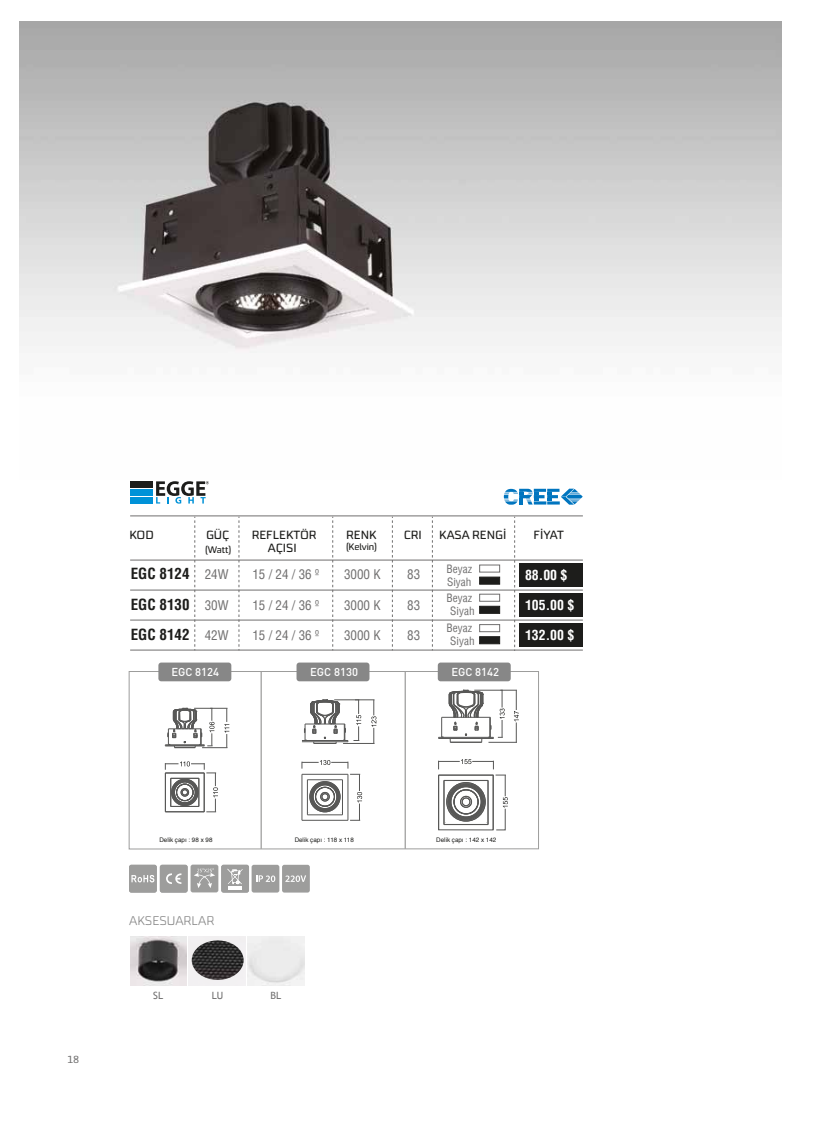
<style>
.page{position:relative;width:815px;height:1134px;background:#fff}
.page>*{position:absolute;margin:0;border:0;box-sizing:border-box;transform-origin:0 0}
.t1{font:700 condensed 15px "Helvetica";color:#1d1d1b}
.t2{font:700 condensed 13.75px "Helvetica";color:#fff}
.t3{font:500 condensed 13px "Helvetica";color:#706f6f}
.t4{font:300 12.5px "Taca Pro";color:#878787}
.t5{font:11.88px "Taca Pro";color:#1d1d1b}
.t6{font:500 condensed 11.25px/13.1px "Helvetica";color:#706f6f;text-align:center}
.t7{font:500 11.25px "DI Nbek";color:#fff}
.t8{font:10px "Trebuchet MS";color:#706f6f}
.t9{font:10px "Monda";color:#706f6f}
.t10{font:9.5px "Taca Pro";color:#1d1d1b}
.t11{font:6.25px "Helvetica";color:#1d1d1b}
.s1{font-weight:500;font-size:13px;color:#706f6f}
</style>
<div class="page">
<img style="left:20px;top:22px;width:762px;height:331px">
<div style="left:519px;top:563px;width:64px;height:24px;background:#1d1d1b"></div>
<div style="left:519px;top:593px;width:64px;height:24px;background:#1d1d1b"></div>
<div style="left:519px;top:623px;width:64px;height:24px;background:#1d1d1b"></div>
<hr style="left:130px;top:560px;width:453px;height:1px;background:#706f6f">
<hr style="left:130px;top:590px;width:453px;height:1px;background:#706f6f">
<hr style="left:130px;top:620px;width:453px;height:1px;background:#706f6f">
<hr style="left:130px;top:650px;width:453px;height:1px;background:#706f6f">
<svg style="left:194px;top:517px;width:1px;height:133px"></svg>
<svg style="left:239px;top:517px;width:1px;height:133px"></svg>
<svg style="left:332px;top:517px;width:1px;height:133px"></svg>
<svg style="left:392px;top:517px;width:1px;height:133px"></svg>
<svg style="left:432px;top:517px;width:1px;height:133px"></svg>
<svg style="left:514px;top:517px;width:1px;height:134px"></svg>
<div style="left:479px;top:565px;width:21px;height:7px;border:1px solid #706f6f"></div>
<div style="left:479px;top:577px;width:21px;height:8px;background:#1d1d1b;border:1px solid #1d1d1b"></div>
<div style="left:479px;top:594px;width:21px;height:8px;border:1px solid #706f6f"></div>
<div style="left:479px;top:606px;width:21px;height:8px;background:#1d1d1b;border:1px solid #1d1d1b"></div>
<div style="left:479px;top:624px;width:21px;height:8px;border:1px solid #706f6f"></div>
<div style="left:479px;top:636px;width:21px;height:8px;background:#1d1d1b;border:1px solid #1d1d1b"></div>
<hr style="left:130px;top:515px;width:453px;height:1px;background:#706f6f">
<svg style="left:504px;top:489px;width:79px;height:16px"></svg>
<div style="left:131px;top:481px;width:22px;height:7px;background:#1d1d1b"></div>
<div style="left:131px;top:497px;width:22px;height:7px;background:#0092d8"></div>
<div style="left:131px;top:489px;width:22px;height:7px;background:#0092d8"></div>
<svg style="left:156px;top:481px;width:53px;height:23px"></svg>
<div style="left:129px;top:671px;width:410px;height:178px;border:1px solid #9d9d9c"></div>
<div style="left:158px;top:662px;width:73px;height:19px;background:#878787;border-radius:3px"></div>
<div style="left:297px;top:662px;width:72px;height:19px;background:#878787;border-radius:3px"></div>
<div style="left:438px;top:662px;width:73px;height:19px;background:#878787;border-radius:3px"></div>
<hr style="left:405px;top:671px;width:1px;height:178px;background:#9d9d9c">
<hr style="left:261px;top:671px;width:1px;height:178px;background:#9d9d9c">
<div style="left:160px;top:865px;width:28px;height:27px;background:#9d9d9c;border-radius:2px"></div>
<svg style="left:166px;top:873px;width:15px;height:11px"></svg>
<div style="left:129px;top:865px;width:28px;height:27px;background:#9d9d9c;border-radius:2px"></div>
<svg style="left:131px;top:875px;width:23px;height:7px"></svg>
<div style="left:221px;top:865px;width:28px;height:27px;background:#9d9d9c;border-radius:2px"></div>
<hr style="left:228px;top:886px;width:14px;height:4px;background:#fff">
<svg style="left:227px;top:869px;width:16px;height:15px"></svg>
<div style="left:191px;top:865px;width:27px;height:27px;background:#9d9d9c;border-radius:2px"></div>
<svg style="left:194px;top:868px;width:21px;height:20px"></svg>
<div style="left:252px;top:865px;width:27px;height:27px;background:#9d9d9c;border-radius:2px"></div>
<svg style="left:256px;top:875px;width:19px;height:7px"></svg>
<div style="left:282px;top:865px;width:28px;height:27px;background:#9d9d9c;border-radius:2px"></div>
<svg style="left:285px;top:875px;width:21px;height:7px"></svg>
<svg style="left:165px;top:708px;width:64px;height:40px"></svg>
<svg style="left:165px;top:761px;width:53px;height:52px"></svg>
<div style="left:171px;top:779px;width:27px;height:27px;border:1px solid #575756;border-radius:50%"></div>
<hr style="left:302px;top:741px;width:46px;height:1px;background:#575756">
<hr style="left:302px;top:740px;width:46px;height:1px;background:#575756">
<hr style="left:343px;top:743px;width:31px;height:1px;background:#575756">
<hr style="left:334px;top:700px;width:40px;height:1px;background:#575756">
<svg style="left:371px;top:700px;width:5px;height:43px"></svg>
<svg style="left:304px;top:699px;width:57px;height:45px"></svg>
<svg style="left:302px;top:760px;width:60px;height:61px"></svg>
<div style="left:320px;top:792px;width:10px;height:9px;border:1px solid #575756;border-radius:50%"></div>
<div style="left:321px;top:792px;width:8px;height:9px;border:1px solid #575756;border-radius:50%"></div>
<div style="left:322px;top:793px;width:6px;height:7px;border:1px solid #575756;border-radius:50%"></div>
<div style="left:310px;top:781px;width:30px;height:31px;border:1px solid #575756;border-radius:50%"></div>
<svg style="left:438px;top:690px;width:81px;height:53px"></svg>
<svg style="left:438px;top:759px;width:56px;height:10px"></svg>
<svg style="left:438px;top:775px;width:70px;height:55px"></svg>
<div style="left:460px;top:796px;width:12px;height:11px;border:1px solid #575756;border-radius:50%"></div>
<div style="left:462px;top:798px;width:8px;height:8px;border:1px solid #575756;border-radius:50%"></div>
<div style="left:447px;top:782px;width:38px;height:39px;border:1px solid #575756;border-radius:50%"></div>
<img style="left:130px;top:936px;width:56px;height:49px">
<img style="left:189px;top:936px;width:56px;height:49px">
<img style="left:192px;top:940px;width:52px;height:40px">
<h3 class="t5" style="left:129px;top:528px;width:26px">KOD</h3>
<h3 class="t5" style="left:206px;top:528px;width:25px">GÜÇ</h3>
<h3 class="t5" style="left:252px;top:528px;width:66px">REFLEKTÖR</h3>
<h3 class="t5" style="left:346px;top:528px;width:32px">RENK</h3>
<h3 class="t5" style="left:404px;top:528px;width:20px">CRI</h3>
<h3 class="t5" style="left:439px;top:528px;width:69px">KASA RENGİ</h3>
<h3 class="t5" style="left:534px;top:528px;width:32px">FİYAT</h3>
<h1 class="t1" style="left:131px;top:565px;width:99px">EGC 8124 <span class="s1">24W</span></h1>
<h3 class="t3" style="left:252px;top:567px;width:68px">15 / 24 / 36 º</h3>
<h3 class="t3" style="left:344px;top:567px;width:38px">3000 K</h3>
<h3 class="t3" style="left:407px;top:567px;width:15px">83</h3>
<h3 class="t6" style="left:446px;top:562px;width:27px;text-align:left">Beyaz<br>Siyah</h3>
<h2 class="t2" style="left:525px;top:567px;width:44px">88.00 $</h2>
<h1 class="t1" style="left:131px;top:595px;width:99px">EGC 8130 <span class="s1">30W</span></h1>
<h3 class="t3" style="left:252px;top:597px;width:68px">15 / 24 / 36 º</h3>
<h3 class="t3" style="left:344px;top:597px;width:38px">3000 K</h3>
<h3 class="t3" style="left:407px;top:597px;width:15px">83</h3>
<h2 class="t2" style="left:525px;top:596px;width:51px">105.00 $</h2>
<h1 class="t1" style="left:131px;top:626px;width:99px">EGC 8142 <span class="s1">42W</span></h1>
<h3 class="t3" style="left:252px;top:627px;width:68px">15 / 24 / 36 º</h3>
<h3 class="t3" style="left:344px;top:627px;width:38px">3000 K</h3>
<h3 class="t3" style="left:407px;top:627px;width:15px">83</h3>
<h2 class="t2" style="left:525px;top:627px;width:51px">132.00 $</h2>
<h3 class="t10" style="left:205px;top:543px;width:27px">(Watt)</h3>
<h3 class="t5" style="left:268px;top:541px;width:30px">AÇISI</h3>
<h3 class="t10" style="left:347px;top:540px;width:32px">(Kelvin)</h3>
<h3 class="t6" style="left:446px;top:591px;width:30px">Beyaz<br>Siyah</h3>
<h3 class="t6" style="left:446px;top:621px;width:30px">Beyaz<br>Siyah</h3>
<h3 class="t7" style="left:171px;top:665px;width:49px">EGC 8124</h3>
<h3 class="t7" style="left:310px;top:665px;width:49px">EGC 8130</h3>
<h3 class="t7" style="left:451px;top:665px;width:49px">EGC 8142</h3>
<h3 class="t9" style="left:67px;top:1052px;width:14px">18</h3>
<p class="t11" style="left:159px;top:835px;width:55px">Delik çapı : 98 x 98</p>
<p class="t11" style="left:295px;top:835px;width:61px">Delik çapı : 118 x 118</p>
<p class="t11" style="left:436px;top:835px;width:62px">Delik çapı : 142 x 142</p>
<h3 class="t4" style="left:129px;top:913px;width:87px">AKSESUARLAR</h3>
<h3 class="t8" style="left:153px;top:990px;width:11px">SL</h3>
<h3 class="t8" style="left:212px;top:990px;width:13px">LU</h3>
<h3 class="t8" style="left:271px;top:990px;width:12px">BL</h3>
</div>
